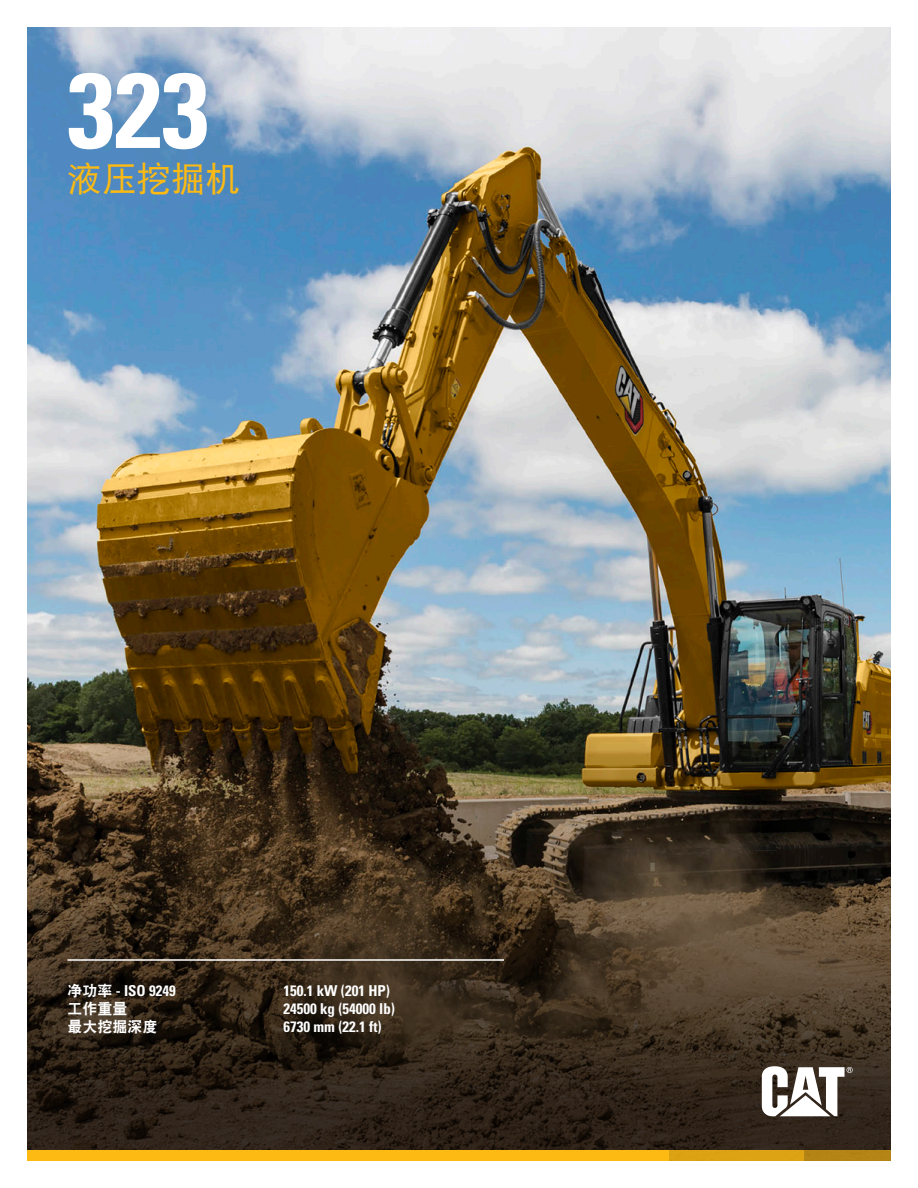
<style>
.page{position:relative;width:918px;height:1188px;background:#fff}
.page>*{position:absolute;margin:0;border:0;box-sizing:border-box;transform-origin:0 0}
.t1{font:106.2px "Univers LTCYR 67 Bold Cond";color:#fff}
.t2{font:34.5px "DFP Hei W5";color:#fcba13}
.t3{font:15px "Univers LTCYR 67 Bold Cond";color:#fff}
.t4{font:15px "DFP Hei W9";color:#fff}
.s1{font-family:"DFP Hei W9"}
</style>
<div class="page">
<img style="left:27px;top:27px;width:864px;height:1124px">
<div style="left:27px;top:1151px;width:641px;height:10px;background:#fcba13"></div>
<div style="left:667px;top:1151px;width:137px;height:10px;background:#dca314"></div>
<div style="left:804px;top:1151px;width:87px;height:10px;background:#b48516"></div>
<svg style="left:762px;top:1066px;width:91px;height:50px"></svg>
<hr style="left:68px;top:959px;width:436px;height:2px;background:#fff">
<h1 class="t1" style="left:68px;top:45px;width:143px">323</h1>
<h2 class="t2" style="left:68px;top:160px;width:174px">液压挖掘机</h2>
<p class="t3" style="left:68px;top:981px;width:110px"><span class="s1">净功率</span> - ISO 9249</p>
<p class="t3" style="left:284px;top:981px;width:108px">150.1 kW (201 HP)</p>
<p class="t4" style="left:68px;top:1000px;width:61px">工作重量</p>
<p class="t3" style="left:284px;top:999px;width:113px">24500 kg (54000 lb)</p>
<p class="t4" style="left:68px;top:1018px;width:91px">最大挖掘深度</p>
<p class="t3" style="left:284px;top:1017px;width:100px">6730 mm (22.1 ft)</p>
</div>
